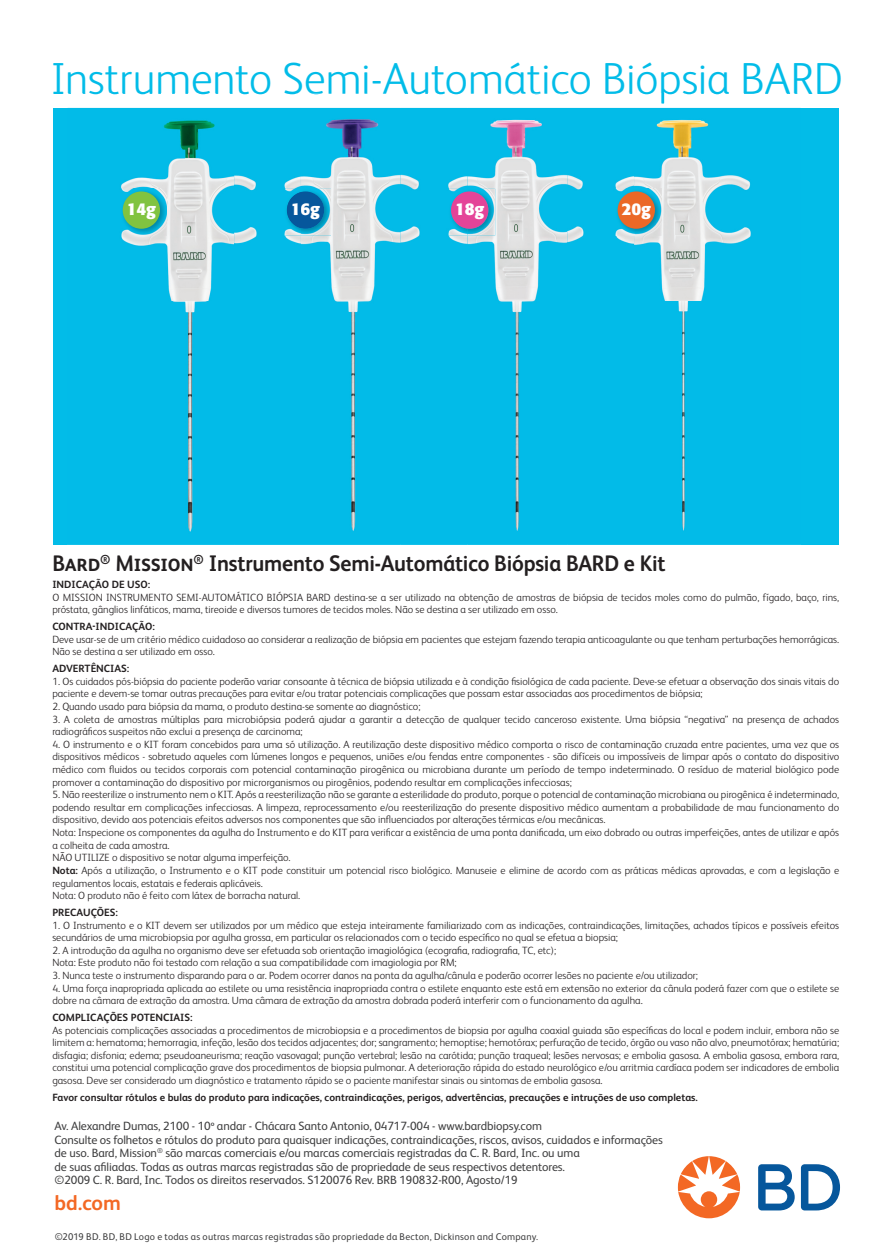
<style>
.page{position:relative;width:892px;height:1258px;background:#fff}
.page>*{position:absolute;margin:0;border:0;box-sizing:border-box;transform-origin:0 0}
.t1{font:300 45px "FS Albert Pro";color:#02bce8}
.t2{font:700 22.5px "FS Albert Pro";letter-spacing:-.01em;color:#231f20;scale:.95 1}
.t3{font:700 21px "FS Albert Pro";color:#f36824}
.t4{font:700 16.95px "Formata";letter-spacing:-.01em;color:#fff}
.t5{font:12px/13.5px "FS Albert Pro";letter-spacing:-.01em;color:#3e3e3f}
.t6{font:300 10.5px/12.6px "FS Albert Pro";color:#231f20}
.t7{font:700 10.5px "FS Albert Pro";color:#231f20}
.t8{font:9.75px "FS Albert Pro";letter-spacing:.02em;color:#3e3e3f}
.s1{font-weight:700}
</style>
<div class="page">
<div style="left:53px;top:108px;width:786px;height:437px;background:#02bce8"></div>
<img style="left:467px;top:107px;width:100px;height:438px">
<img style="left:314px;top:94px;width:251px;height:1px">
<img style="left:474px;top:191px;width:14px;height:38px">
<div style="left:451px;top:191px;width:37px;height:38px;background:#e44498;border-radius:50%"></div>
<img style="left:301px;top:107px;width:99px;height:438px">
<img style="left:400px;top:94px;width:67px;height:14px">
<img style="left:400px;top:174px;width:67px;height:371px">
<img style="left:448px;top:189px;width:19px;height:47px">
<img style="left:457px;top:203px;width:10px;height:16px">
<img style="left:310px;top:191px;width:14px;height:38px">
<div style="left:287px;top:191px;width:37px;height:38px;background:#06579c;border-radius:50%"></div>
<img style="left:68px;top:94px;width:233px;height:451px">
<img style="left:68px;top:94px;width:164px;height:1px">
<img style="left:234px;top:108px;width:67px;height:437px">
<img style="left:284px;top:189px;width:17px;height:47px">
<img style="left:293px;top:203px;width:8px;height:16px">
<img style="left:120px;top:189px;width:47px;height:47px">
<div style="left:123px;top:191px;width:37px;height:38px;background:#81c340;border-radius:50%"></div>
<img style="left:634px;top:94px;width:166px;height:437px">
<img style="left:634px;top:544px;width:166px;height:1px">
<img style="left:567px;top:175px;width:67px;height:370px">
<img style="left:615px;top:189px;width:46px;height:47px">
<div style="left:617px;top:191px;width:37px;height:38px;background:#eb6826;border-radius:50%"></div>
<svg style="left:758px;top:1164px;width:81px;height:46px"></svg>
<svg style="left:677px;top:1156px;width:62px;height:62px"></svg>
<h1 class="t1" style="left:51px;top:62px;width:793px">Instrumento Semi-Automático Biópsia BARD</h1>
<h3 class="t4" style="left:127px;top:201px;width:31px">14g</h3>
<h3 class="t4" style="left:291px;top:201px;width:31px">16g</h3>
<h3 class="t4" style="left:455px;top:201px;width:31px">18g</h3>
<h3 class="t4" style="left:621px;top:201px;width:31px">20g</h3>
<h2 class="t2" style="left:52px;top:555px;width:647px">BARD<sup>®</sup> MISSION<sup>®</sup> Instrumento Semi-Automático Biópsia BARD e Kit</h2>
<p class="t7" style="left:52px;top:580px;width:99px">INDICAÇÃO DE USO:</p>
<p class="t6" style="left:52px;top:592px;width:788px">O MISSION INSTRUMENTO SEMI-AUTOMÁTICO BIÓPSIA BARD destina-se a ser utilizado na obtenção de amostras de biópsia de tecidos moles como do pulmão, fígado, baço, rins, próstata, gânglios linfáticos, mama, tireoide e diversos tumores de tecidos moles. Não se destina a ser utilizado em osso.</p>
<p class="t7" style="left:52px;top:622px;width:104px">CONTRA-INDICAÇÃO:</p>
<p class="t6" style="left:52px;top:634px;width:788px">Deve usar-se de um critério médico cuidadoso ao considerar a realização de biópsia em pacientes que estejam fazendo terapia anticoagulante ou que tenham perturbações hemorrágicas.<br>Não se destina a ser utilizado em osso.</p>
<p class="t7" style="left:52px;top:664px;width:78px">ADVERTÊNCIAS:</p>
<p class="t6" style="left:52px;top:676px;width:788px">1. Os cuidados pós-biópsia do paciente poderão variar consoante à técnica de biópsia utilizada e à condição fisiológica de cada paciente. Deve-se efetuar a observação dos sinais vitais do paciente e devem-se tomar outras precauções para evitar e/ou tratar potenciais complicações que possam estar associadas aos procedimentos de biópsia;</p>
<p class="t6" style="left:52px;top:701px;width:369px">2. Quando usado para biópsia da mama, o produto destina-se somente ao diagnóstico;</p>
<p class="t6" style="left:52px;top:714px;width:788px">3. A coleta de amostras múltiplas para microbiópsia poderá ajudar a garantir a detecção de qualquer tecido canceroso existente. Uma biópsia “negativa” na presença de achados radiográficos suspeitos não exclui a presença de carcinoma;</p>
<p class="t6" style="left:52px;top:739px;width:788px;text-align:justify">4. O instrumento e o KIT foram concebidos para uma só utilização. A reutilização deste dispositivo médico comporta o risco de contaminação cruzada entre pacientes, uma vez que os dispositivos médicos - sobretudo aqueles com lúmenes longos e pequenos, uniões e/ou fendas entre componentes - são difíceis ou impossíveis de limpar após o contato do dispositivo médico com fluidos ou tecidos corporais com potencial contaminação pirogênica ou microbiana durante um período de tempo indeterminado. O resíduo de material biológico pode promover a contaminação do dispositivo por microrganismos ou pirogênios, podendo resultar em complicações infecciosas;</p>
<p class="t6" style="left:52px;top:789px;width:788px">5. Não reesterilize o instrumento nem o KIT. Após a reesterilização não se garante a esterilidade do produto, porque o potencial de contaminação microbiana ou pirogênica é indeterminado, podendo resultar em complicações infecciosas. A limpeza, reprocessamento e/ou reesterilização do presente dispositivo médico aumentam a probabilidade de mau funcionamento do dispositivo, devido aos potenciais efeitos adversos nos componentes que são influenciados por alterações térmicas e/ou mecânicas.<br>Nota: Inspecione os componentes da agulha do Instrumento e do KIT para verificar a existência de uma ponta danificada, um eixo dobrado ou outras imperfeições, antes de utilizar e após a colheita de cada amostra.<br>NÃO UTILIZE o dispositivo se notar alguma imperfeição.<br><span class="s1">Nota:</span> Após a utilização, o Instrumento e o KIT pode constituir um potencial risco biológico. Manuseie e elimine de acordo com as práticas médicas aprovadas, e com a legislação e regulamentos locais, estatais e federais aplicáveis.<br>Nota: O produto não é feito com látex de borracha natural.</p>
<p class="t7" style="left:52px;top:908px;width:67px">PRECAUÇÕES:</p>
<p class="t6" style="left:52px;top:919px;width:788px">1. O Instrumento e o KIT devem ser utilizados por um médico que esteja inteiramente familiarizado com as indicações, contraindicações, limitações, achados típicos e possíveis efeitos secundários de uma microbiopsia por agulha grossa, em particular os relacionados com o tecido específico no qual se efetua a biopsia;</p>
<p class="t6" style="left:52px;top:945px;width:505px">2. A introdução da agulha no organismo deve ser efetuada sob orientação imagiológica (ecografia, radiografia, TC, etc);<br>Nota: Este produto não foi testado com relação a sua compatibilidade com imagiologia por RM;</p>
<p class="t6" style="left:52px;top:970px;width:647px">3. Nunca teste o instrumento disparando para o ar. Podem ocorrer danos na ponta da agulha/cânula e poderão ocorrer lesões no paciente e/ou utilizador;</p>
<p class="t6" style="left:52px;top:982px;width:788px">4. Uma força inapropriada aplicada ao estilete ou uma resistência inapropriada contra o estilete enquanto este está em extensão no exterior da cânula poderá fazer com que o estilete se dobre na câmara de extração da amostra. Uma câmara de extração da amostra dobrada poderá interferir com o funcionamento da agulha.</p>
<p class="t7" style="left:52px;top:1013px;width:142px">COMPLICAÇÕES POTENCIAIS:</p>
<p class="t6" style="left:52px;top:1024px;width:788px;text-align:justify">As potenciais complicações associadas a procedimentos de microbiopsia e a procedimentos de biopsia por agulha coaxial guiada são específicas do local e podem incluir, embora não se limitem a: hematoma; hemorragia, infeção, lesão dos tecidos adjacentes; dor; sangramento; hemoptise; hemotórax; perfuração de tecido, órgão ou vaso não alvo, pneumotórax; hematúria; disfagia; disfonia; edema; pseudoaneurisma; reação vasovagal; punção vertebral; lesão na carótida; punção traqueal; lesões nervosas; e embolia gasosa. A embolia gasosa, embora rara, constitui uma potencial complicação grave dos procedimentos de biopsia pulmonar. A deterioração rápida do estado neurológico e/ou arritmia cardíaca podem ser indicadores de embolia gasosa. Deve ser considerado um diagnóstico e tratamento rápido se o paciente manifestar sinais ou sintomas de embolia gasosa.</p>
<p class="t7" style="left:52px;top:1093px;width:647px">Favor consultar rótulos e bulas do produto para indicações, contraindicações, perigos, advertências, precauções e intruções de uso completas.</p>
<p class="t5" style="left:54px;top:1120px;width:609px">Av. Alexandre Dumas, 2100 - 10º andar - Chácara Santo Antonio, 04717-004 - www.bardbiopsy.com<br>Consulte os folhetos e rótulos do produto para quaisquer indicações, contraindicações, riscos, avisos, cuidados e informações de uso. Bard, Mission<sup>®</sup> são marcas comerciais e/ou marcas comerciais registradas da C. R. Bard, Inc. ou uma<br>de suas afiliadas. Todas as outras marcas registradas são de propriedade de seus respectivos detentores.<br>©2009 C. R. Bard, Inc. Todos os direitos reservados. S120076 Rev. BRB 190832-R00, Agosto/19</p>
<h3 class="t3" style="left:54px;top:1195px;width:68px">bd.com</h3>
<p class="t8" style="left:55px;top:1233px;width:485px">©2019 BD. BD, BD Logo e todas as outras marcas registradas são propriedade da Becton, Dickinson and Company.</p>
</div>
